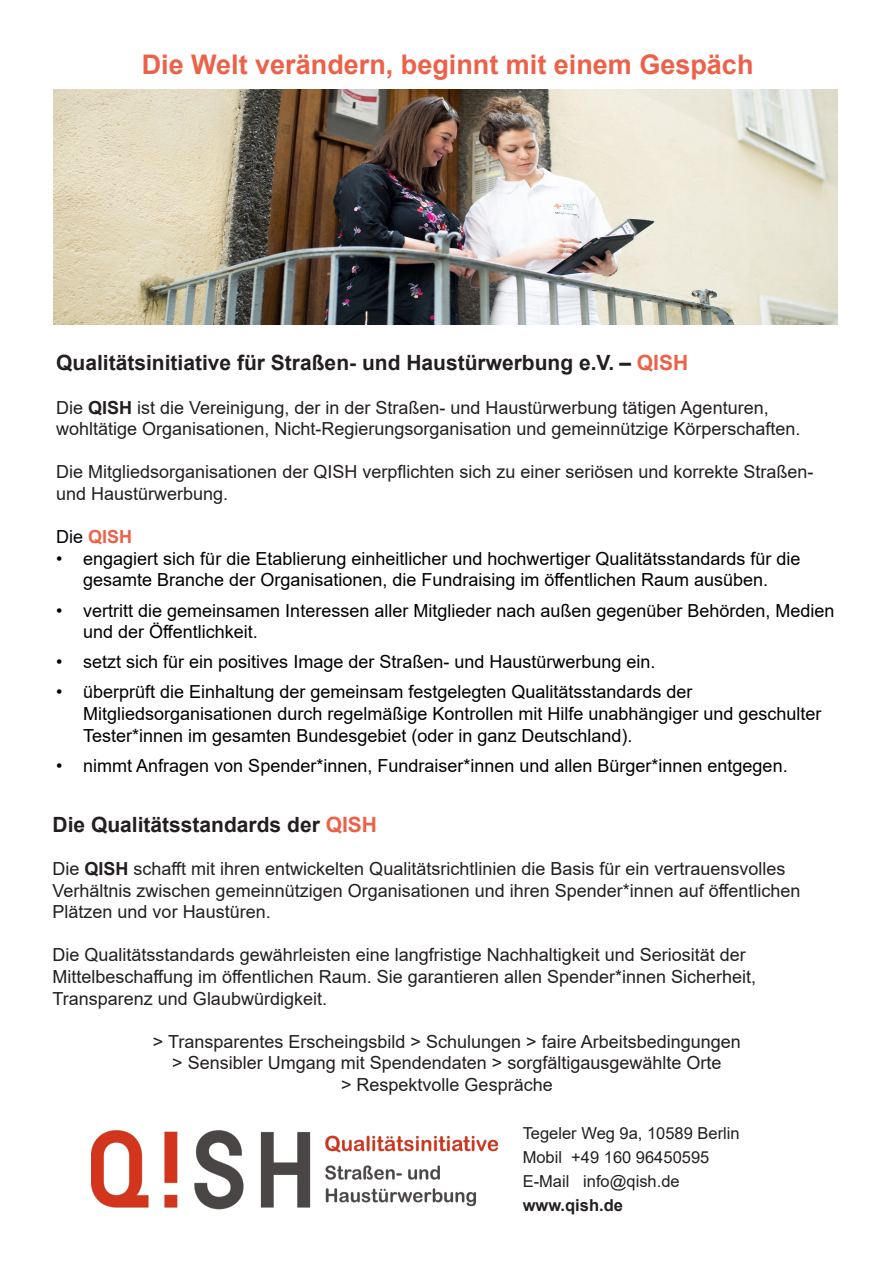
<style>
.page{position:relative;width:893px;height:1263px;background:#fff}
.page>*{position:absolute;margin:0;border:0;box-sizing:border-box;transform-origin:0 0}
.t1{font:700 27px "Arial";color:#ed6148}
.t2{font:700 21px "Arial";color:#231f20}
.t3{font:18px/21.6px "Arial";color:#231f20}
.t4{font:18px/21.6px "Arial";color:#000003}
.t5{font:700 18px "Arial";color:#ed6148}
.t6{font:16.5px "Arial";color:#231f20}
.t7{font:700 16.5px "Arial";color:#231f20}
.s1{color:#ed6148}
.s2{font-weight:700}
.s3{font-weight:400;color:#000306}
.s4{color:#000002}
</style>
<div class="page">
<img style="left:53px;top:89px;width:784px;height:236px">
<img style="left:91px;top:1130px;width:408px;height:79px">
<p class="t1" style="left:142px;top:45px;width:613px">Die Welt verändern, beginnt mit einem Gespäch</p>
<p class="t2" style="left:56px;top:348px;width:634px">Qualitätsinitiative für Straßen- und Haustürwerbung e.V. – <span class="s1">QISH</span></p>
<p class="t3" style="left:56px;top:396px;width:746px">Die <span class="s2">QISH</span> ist die Vereinigung, der in der Straßen- und Haustürwerbung tätigen Agenturen, wohltätige Organisationen, Nicht-Regierungsorganisation und gemeinnützige Körperschaften.</p>
<p class="t3" style="left:56px;top:461px;width:759px">Die Mitgliedsorganisationen der QISH verpflichten sich zu einer seriösen und korrekte Straßen&shy;und Haustürwerbung.</p>
<p class="t5" style="left:56px;top:524px;width:78px"><span class="s3">Die</span> QISH</p>
<p class="t4" style="left:56px;top:547px;width:746px;text-align:center"><span class="s4">• engagiert</span> sich für die Etablierung einheitlicher und hochwertiger Qualitätsstandards für die gesamte Branche der Organisationen, die Fundraising im öffentlichen Raum ausüben.</p>
<p class="t4" style="left:83px;top:599px;width:753px;text-indent:-27px">• vertritt die gemeinsamen Interessen aller Mitglieder nach außen gegenüber Behörden, Medien und der Öffentlichkeit.</p>
<p class="t4" style="left:56px;top:651px;width:601px">• setzt sich für ein positives Image der Straßen- und Haustürwerbung ein.</p>
<p class="t4" style="left:83px;top:681px;width:740px;text-indent:-27px">• überprüft die Einhaltung der gemeinsam festgelegten Qualitätsstandards der<br>Mitgliedsorganisationen durch regelmäßige Kontrollen mit Hilfe unabhängiger und geschulter<br>Tester*innen im gesamten Bundesgebiet (oder in ganz Deutschland).</p>
<p class="t4" style="left:56px;top:754px;width:733px">• nimmt Anfragen von Spender*innen, Fundraiser*innen und allen Bürger*innen entgegen.</p>
<p class="t2" style="left:53px;top:809px;width:326px">Die Qualitätsstandards der <span class="s1">QISH</span></p>
<p class="t3" style="left:53px;top:858px;width:749px">Die <span class="s2">QISH</span> schafft mit ihren entwickelten Qualitätsrichtlinien die Basis für ein vertrauensvolles<br>Verhältnis zwischen gemeinnützigen Organisationen und ihren Spender*innen auf öffentlichen<br>Plätzen und vor Haustüren.</p>
<p class="t3" style="left:53px;top:944px;width:705px">Die Qualitätsstandards gewährleisten eine langfristige Nachhaltigkeit und Seriosität der<br>Mittelbeschaffung im öffentlichen Raum. Sie garantieren allen Spender*innen Sicherheit,<br>Transparenz und Glaubwürdigkeit.</p>
<p class="t3" style="left:153px;top:1030px;width:589px">&gt; Transparentes Erscheingsbild &gt; Schulungen &gt; faire Arbeitsbedingungen</p>
<p class="t3" style="left:172px;top:1052px;width:551px">&gt; Sensibler Umgang mit Spendendaten &gt; sorgfältigausgewählte Orte</p>
<p class="t3" style="left:341px;top:1074px;width:213px">&gt; Respektvolle Gespräche</p>
<p class="t6" style="left:523px;top:1122px;width:219px">Tegeler Weg 9a, 10589 Berlin</p>
<p class="t6" style="left:523px;top:1146px;width:188px">Mobil +49 160 96450595</p>
<p class="t6" style="left:523px;top:1170px;width:159px">E-Mail info@qish.de</p>
<p class="t7" style="left:523px;top:1194px;width:102px">www.qish.de</p>
</div>
